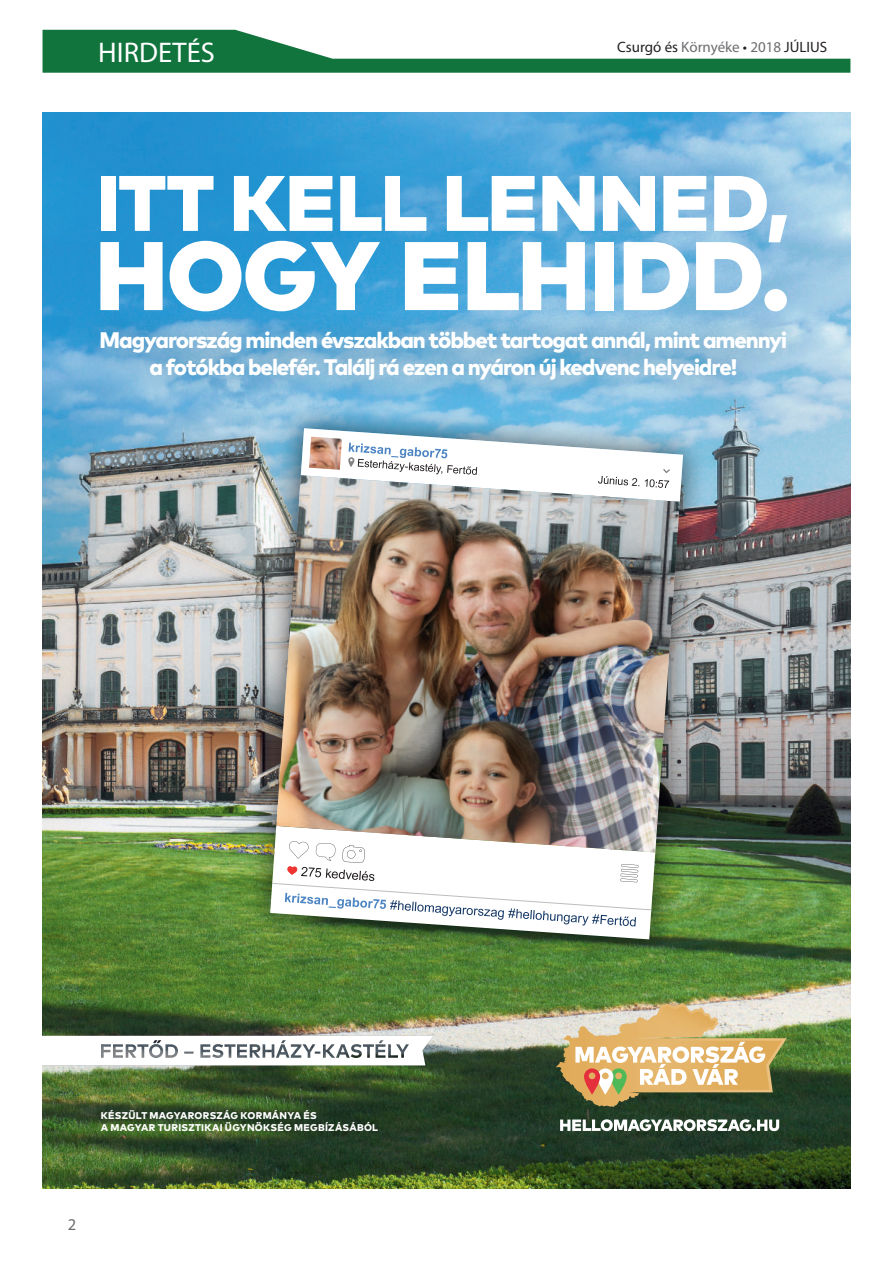
<style>
.page{position:relative;width:893px;height:1263px;background:#fff}
.page>*{position:absolute;margin:0;border:0;box-sizing:border-box;transform-origin:0 0}
.t1{font:900 97.2px "Mark OT";letter-spacing:-.005em;color:#fff}
.t2{font:900 78.45px "Mark OT";letter-spacing:.005em;color:#fff}
.t3{font:28.5px "Myriad Pro";color:#fff}
.t4{font:800 22.5px/27px "Mark OT";letter-spacing:-.05em;color:#fff;text-align:center}
.t5{font:16.5px "Myriad Pro";color:#6c6d70}
.t6{font:15px "Myriad Pro";color:#231f20}
.t7{font:800 9.9px/11.9px "Mark OT";letter-spacing:.03em;color:#fff}
.s1{color:#6c6d70}
</style>
<div class="page">
<svg style="left:43px;top:30px;width:807px;height:43px"></svg>
<img style="left:43px;top:112px;width:807px;height:1076px">
<img style="left:555px;top:1003px;width:227px;height:104px">
<svg style="left:560px;top:1119px;width:219px;height:12px"></svg>
<svg style="left:43px;top:1036px;width:391px;height:29px"></svg>
<div style="left:75px;top:306px;width:737px;height:98px;background:#231f20;opacity:.25"></div>
<div style="left:246px;top:404px;width:462px;height:560px;background:#231f20;opacity:.7"></div>
<img style="left:270px;top:428px;width:413px;height:511px">
<img style="left:276px;top:475px;width:404px;height:377px">
<img style="left:270px;top:826px;width:385px;height:113px">
<svg style="left:301px;top:428px;width:382px;height:74px"></svg>
<p class="t3" style="left:98px;top:35px;width:118px">HIRDETÉS</p>
<p class="t6" style="left:617px;top:38px;width:212px">Csurgó és <span class="s1">Környéke</span> • <span class="s1">2018</span> JÚLIUS</p>
<h2 class="t2" style="left:97px;top:151px;width:694px">ITT KELL LENNED,</h2>
<h1 class="t1" style="left:96px;top:212px;width:696px">HOGY ELHIDD.</h1>
<p class="t4" style="left:100px;top:326px;width:689px">Magyarország minden évszakban többet tartogat annál, mint amennyi a fotókba belefér. Találj rá ezen a nyáron új kedvenc helyeidre!</p>
<p class="t7" style="left:101px;top:1110px;width:279px">KÉSZÜLT MAGYARORSZÁG KORMÁNYA ÉS<br>A MAGYAR TURISZTIKAI ÜGYNÖKSÉG MEGBÍZÁSÁBÓL</p>
<p class="t5" style="left:68px;top:1214px;width:10px">2</p>
</div>
